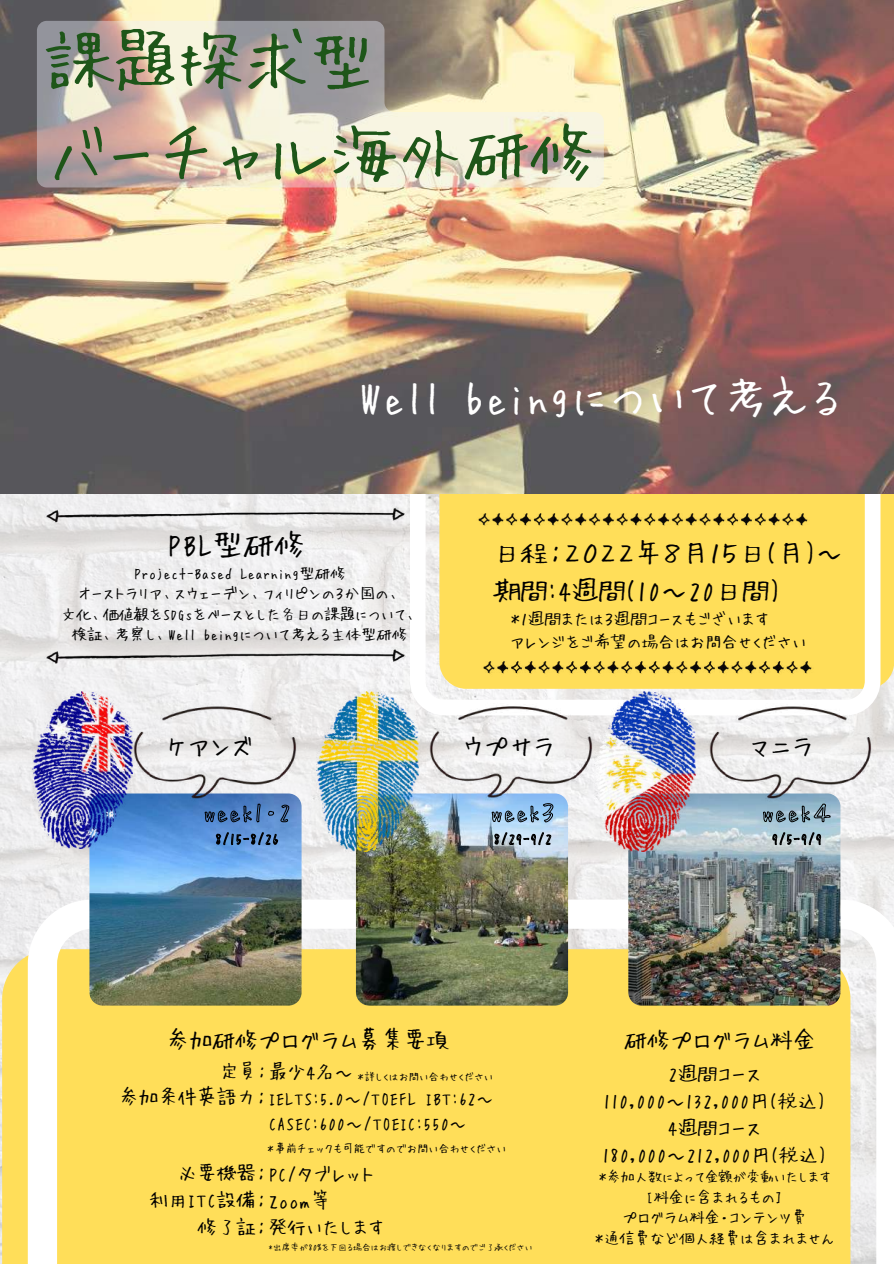
<style>
.page{position:relative;width:894px;height:1264px;background:#fff}
.page>*{position:absolute;margin:0;border:0;box-sizing:border-box;transform-origin:0 0}
.t1{font:65.55px/91.2px "Hui Font P";color:#1e5619}
.t2{font:45.3px "Hui Font P";color:#fff}
.t3{font:30.45px "Hui Font P";color:#000}
.t4{font:27px/37.2px "Hui Font P";color:#000}
.t5{font:25.5px "Hui Font P";color:#000}
.t6{font:22.65px "Hui Font P";color:#000}
.t7{font:19.65px/26.7px "Hui Font P";color:#000;text-align:center}
.t8{font:19.35px "Hui Font P";color:#000}
.t9{font:19.05px "Hui Font P";color:#000}
.t10{font:18.9px "Hui Font P";color:#000}
.t11{font:17.7px/24.8px "Hui Font P";color:#000}
.t12{font:16.5px/22.5px "Hui Font P";color:#000}
.t13{font:15.3px/20.2px "Hui Font P";color:#000;text-align:center}
.t14{font:15.15px/20.5px "Hui Font P";color:#000;text-align:center}
.t15{font:13.65px "Hui Font P";color:#000}
.t16{font:11.25px "Hui Font P";color:#000}
.t17{font:10.65px "Hui Font P";color:#000}
.t18{font:8.85px "Hui Font P";color:#000}
.s1{font-size:18px}
.s2{font-size:19.35px}
.s3{font-size:20.4px}
</style>
<div class="page">
<img style="left:0;top:493px;width:893px;height:770px">
<svg style="left:410px;top:493px;width:470px;height:222px;background:#fde06a"></svg>
<img style="left:0;top:0;width:893px;height:493px">
<svg style="left:2px;top:949px;width:26px;height:314px;background:#fdde63"></svg>
<svg style="left:28px;top:899px;width:865px;height:364px;background:#fde16e"></svg>
<img style="left:628px;top:793px;width:212px;height:212px;border-radius:13px">
<img style="left:356px;top:793px;width:212px;height:212px;border-radius:13px">
<img style="left:89px;top:793px;width:212px;height:212px;border-radius:13px">
<img style="left:132px;top:673px;width:166px;height:162px">
<img style="left:427px;top:668px;width:167px;height:166px">
<img style="left:317px;top:691px;width:101px;height:160px">
<img style="left:706px;top:669px;width:167px;height:166px">
<img style="left:462px;top:509px;width:379px;height:23px">
<img style="left:467px;top:656px;width:378px;height:24px">
<img style="left:33px;top:691px;width:99px;height:157px">
<svg style="left:37px;top:21px;width:566px;height:166px;background:#d1c5b3"></svg>
<img style="left:35px;top:497px;width:400px;height:35px">
<img style="left:35px;top:639px;width:400px;height:34px">
<svg style="left:204px;top:803px;width:85px;height:20px;background:#436ca2"></svg>
<svg style="left:215px;top:831px;width:63px;height:45px;background:#669ad5"></svg>
<svg style="left:491px;top:802px;width:62px;height:21px"></svg>
<svg style="left:493px;top:831px;width:58px;height:15px"></svg>
<img style="left:594px;top:691px;width:101px;height:160px">
<svg style="left:762px;top:803px;width:69px;height:20px"></svg>
<svg style="left:771px;top:831px;width:50px;height:15px"></svg>
<h1 class="t1" style="left:47px;top:13px;width:548px">課題探求型<br>バーチャル海外研修</h1>
<h2 class="t2" style="left:358px;top:372px;width:485px">Well beingについて考える</h2>
<h3 class="t3" style="left:167px;top:527px;width:139px">PBL型研修</h3>
<p class="t13" style="left:61px;top:562px;width:358px">Project-Based Learning型研修<br>オーストラリア、スウェーデン、フィリピンの３か国の、<br>文化、価値観をSDGsをベースとした各日の課題について、検証、考察し、Well beingについて考える主体型研修</p>
<h3 class="t4" style="left:493px;top:533px;width:351px">日程：２０２２年８月１５日(月)～期間:4週間(10～20日間)</h3>
<p class="t12" style="left:509px;top:607px;width:298px">＊１週間または３週間コースもございます<br>アレンジをご希望の場合はお問合せください</p>
<h3 class="t5" style="left:167px;top:732px;width:88px">ケアンズ</h3>
<h3 class="t5" style="left:462px;top:732px;width:94px">ウプサラ</h3>
<h3 class="t5" style="left:749px;top:732px;width:66px">マニラ</h3>
<h3 class="t6" style="left:167px;top:1027px;width:284px">参加研修プログラム募集要項</h3>
<p class="t10" style="left:220px;top:1061px;width:135px"><span class="s1">定員：</span>最少4名～</p>
<p class="t11" style="left:268px;top:1084px;width:227px;text-indent:-149px"><span class="s2">参加条件英語力：</span>IELTS:5.0～/TOEFL IBT:62～<br>CASEC:600～/TOEIC:550～</p>
<p class="t9" style="left:178px;top:1163px;width:198px"><span class="s2">必要機器：</span>PC/タブレット</p>
<p class="t8" style="left:149px;top:1189px;width:183px">利用ITC設備：<span class="s3">Zoom等</span></p>
<p class="t10" style="left:197px;top:1216px;width:188px"><span class="s2">修了証：</span>発行いたします</p>
<p class="t17" style="left:357px;top:1071px;width:137px">＊詳しくはお問い合わせください</p>
<p class="t16" style="left:267px;top:1142px;width:241px">＊事前チェックも可能ですのでお問い合わせください</p>
<p class="t18" style="left:268px;top:1242px;width:265px">*出席率が80%を下回る場合はお渡しできなくなりますのでご了承ください</p>
<h3 class="t6" style="left:624px;top:1027px;width:193px">研修プログラム料金</h3>
<p class="t7" style="left:602px;top:1059px;width:226px">2週間コース<br>110,000～132,000円(税込)<br>4週間コース<br>180,000～212,000円(税込)</p>
<p class="t15" style="left:598px;top:1169px;width:234px">＊参加人数によって金額が変動いたします</p>
<p class="t14" style="left:594px;top:1185px;width:242px">[料金に含まれるもの]<br>プログラム料金・コンテンツ費<br>＊通信費など個人経費は含まれません</p>
</div>
